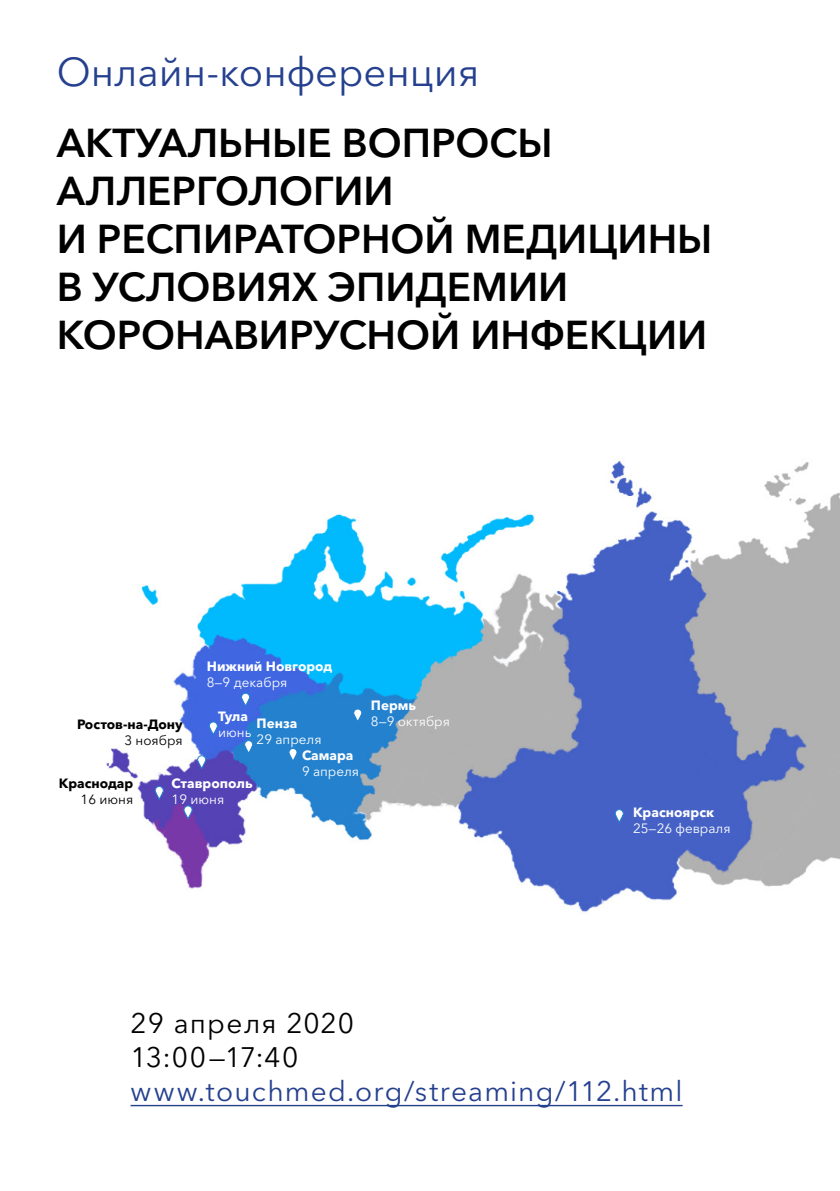
<style>
.page{position:relative;width:840px;height:1191px;background:#fff}
.page>*{position:absolute;margin:0;border:0;box-sizing:border-box;transform-origin:0 0}
.t1{font:600 40px/48px "Avenir Next Cyr";color:#000}
.t2{font:40px "Avenir Next Cyr";color:#25408f}
.t3{font:28px "Avenir Next Cyr";letter-spacing:.045em;color:#25408f}
.t4{font:28px/33.6px "Avenir Next Cyr";letter-spacing:.04em;color:#000}
.t5{font:13.4px "Avenir Next Cyr";color:#fff}
.t6{font:700 13.4px "Avenir Next Cyr";color:#fff}
.t7{font:700 13.4px "Avenir Next Cyr";color:#000}
.t8{font:13.4px "Avenir Next Cyr";color:#000}
</style>
<div class="page">
<img style="left:106px;top:461px;width:733px;height:452px">
<svg style="left:197px;top:755px;width:9px;height:14px"></svg>
<svg style="left:241px;top:692px;width:9px;height:15px"></svg>
<svg style="left:288px;top:748px;width:9px;height:14px"></svg>
<svg style="left:353px;top:708px;width:9px;height:15px"></svg>
<svg style="left:209px;top:721px;width:9px;height:15px"></svg>
<svg style="left:183px;top:805px;width:9px;height:14px"></svg>
<svg style="left:155px;top:786px;width:9px;height:14px"></svg>
<div style="left:460px;top:422px;width:130px;height:71px;background:#fff"></div>
<svg style="left:244px;top:740px;width:9px;height:14px"></svg>
<hr style="left:130px;top:1104px;width:552px;height:2px;background:#25408f">
<svg style="left:614px;top:809px;width:9px;height:14px"></svg>
<p class="t2" style="left:57px;top:48px;width:424px">Онлайн-конференция</p>
<p class="t1" style="left:57px;top:119px;width:656px">АКТУАЛЬНЫЕ ВОПРОСЫ<br>АЛЛЕРГОЛОГИИ<br>И РЕСПИРАТОРНОЙ МЕДИЦИНЫ<br>В УСЛОВИЯХ ЭПИДЕМИИ<br>КОРОНАВИРУСНОЙ ИНФЕКЦИИ</p>
<p class="t6" style="left:207px;top:658px;width:127px">Нижний Новгород</p>
<p class="t5" style="left:207px;top:674px;width:82px">8—9 декабря</p>
<p class="t6" style="left:218px;top:708px;width:31px">Тула</p>
<p class="t5" style="left:218px;top:724px;width:35px">июнь</p>
<p class="t6" style="left:256px;top:715px;width:42px">Пенза</p>
<p class="t5" style="left:256px;top:731px;width:66px">29 апреля</p>
<p class="t7" style="left:77px;top:716px;width:107px">Ростов-на-Дону</p>
<p class="t8" style="left:124px;top:732px;width:60px">3 ноября</p>
<p class="t6" style="left:171px;top:774px;width:82px">Ставрополь</p>
<p class="t5" style="left:171px;top:791px;width:54px">19 июня</p>
<p class="t6" style="left:302px;top:747px;width:53px">Самара</p>
<p class="t5" style="left:302px;top:763px;width:59px">9 апреля</p>
<p class="t7" style="left:59px;top:775px;width:76px">Краснодар</p>
<p class="t8" style="left:81px;top:791px;width:54px">16 июня</p>
<p class="t6" style="left:370px;top:697px;width:47px">Пермь</p>
<p class="t5" style="left:370px;top:713px;width:81px">8—9 октября</p>
<p class="t6" style="left:632px;top:804px;width:82px">Красноярск</p>
<p class="t5" style="left:632px;top:820px;width:99px">25—26 февраля</p>
<p class="t4" style="left:130px;top:1007px;width:225px">29 апреля 2020<br>13:00—17:40</p>
<p class="t3" style="left:130px;top:1074px;width:553px">www.touchmed.org/streaming/112.html</p>
</div>
